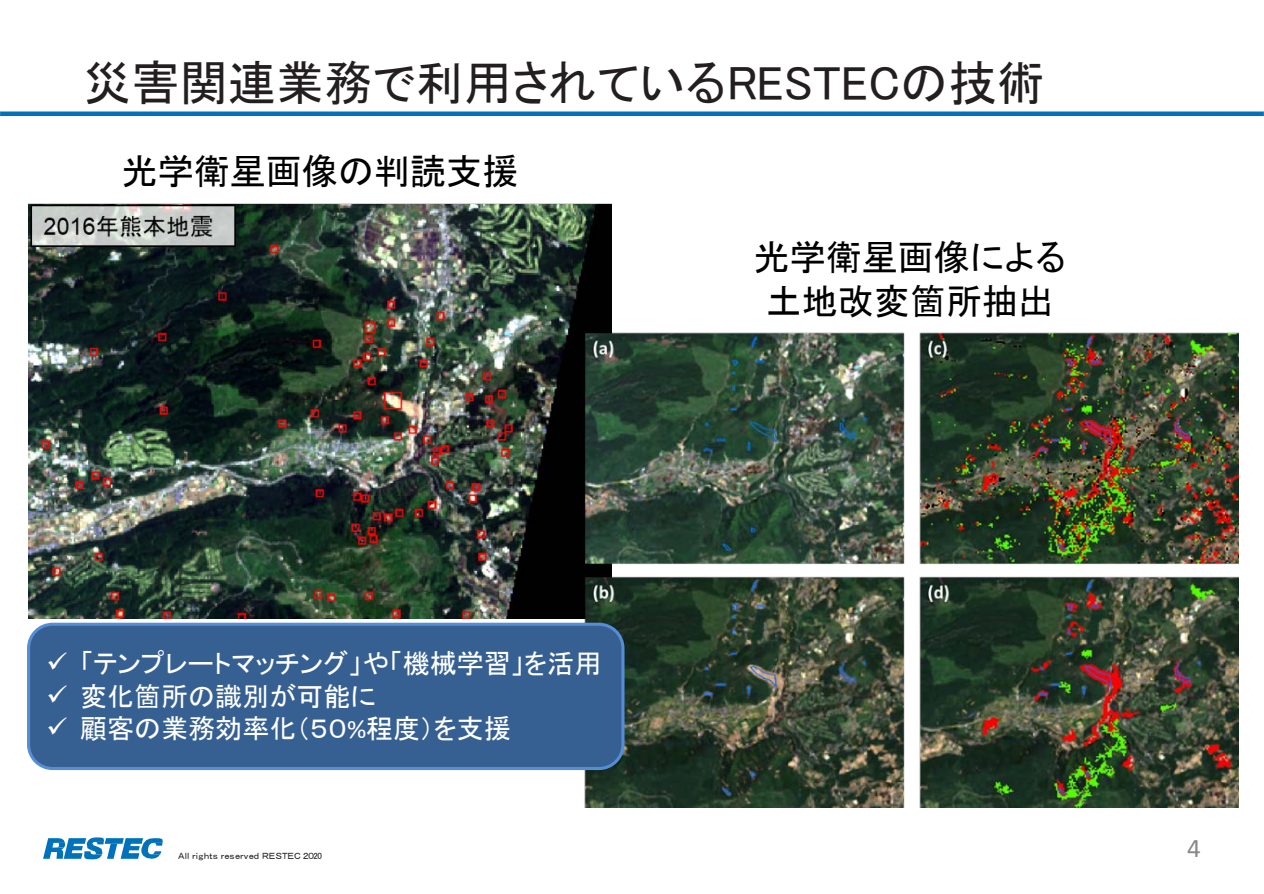
<style>
.page{position:relative;width:1264px;height:894px;background:#fff}
.page>*{position:absolute;margin:0;border:0;box-sizing:border-box;transform-origin:0 0}
.t1{font:48px "MS P Gothic";color:#231f20}
.t2{font:36px "MS P Gothic";color:#000}
.t3{font:27px "MS P Gothic";color:#fff}
.t4{font:27px "Calibri";color:#898989}
.t5{font:9px "MS P Gothic";letter-spacing:.02em;color:#231f20}
.s1{font-family:"Calibri"}
</style>
<div class="page">
<div style="left:0;top:111px;width:1263px;height:5px;background:#0072bc"></div>
<svg style="left:43px;top:837px;width:120px;height:22px"></svg>
<img style="left:28px;top:204px;width:583px;height:414px">
<img style="left:581px;top:330px;width:657px;height:477px">
<div style="left:29px;top:624px;width:594px;height:144px;background:#376092;border-radius:24px"></div>
<div style="left:27px;top:622px;width:597px;height:148px;border:3px solid #558ed5;border-radius:24px"></div>
<p class="t1" style="left:84px;top:59px;width:962px">災害関連業務で利用されているRESTECの技術</p>
<h2 class="t2" style="left:122px;top:153px;width:397px">光学衛星画像の判読支援</h2>
<p class="t2" style="left:753px;top:239px;width:314px">光学衛星画像による</p>
<p class="t2" style="left:765px;top:282px;width:289px">土地改変箇所抽出</p>
<p class="t3" style="left:46px;top:650px;width:556px">✓ 「テンプレートマッチング」や「機械学習」を活用</p>
<p class="t3" style="left:46px;top:682px;width:331px">✓ 変化箇所の識別が可能に</p>
<p class="t3" style="left:46px;top:715px;width:466px">✓ 顧客の業務効率化（５０<span class="s1">%</span>程度）を支援</p>
<p class="t5" style="left:178px;top:851px;width:145px">ＡｌｌｒｉｇｈｔｓｒｅｓｅｒｖｅｄＲＥＳＴＥＣ２０20</p>
<p class="t4" style="left:1186px;top:828px;width:15px">4</p>
</div>
